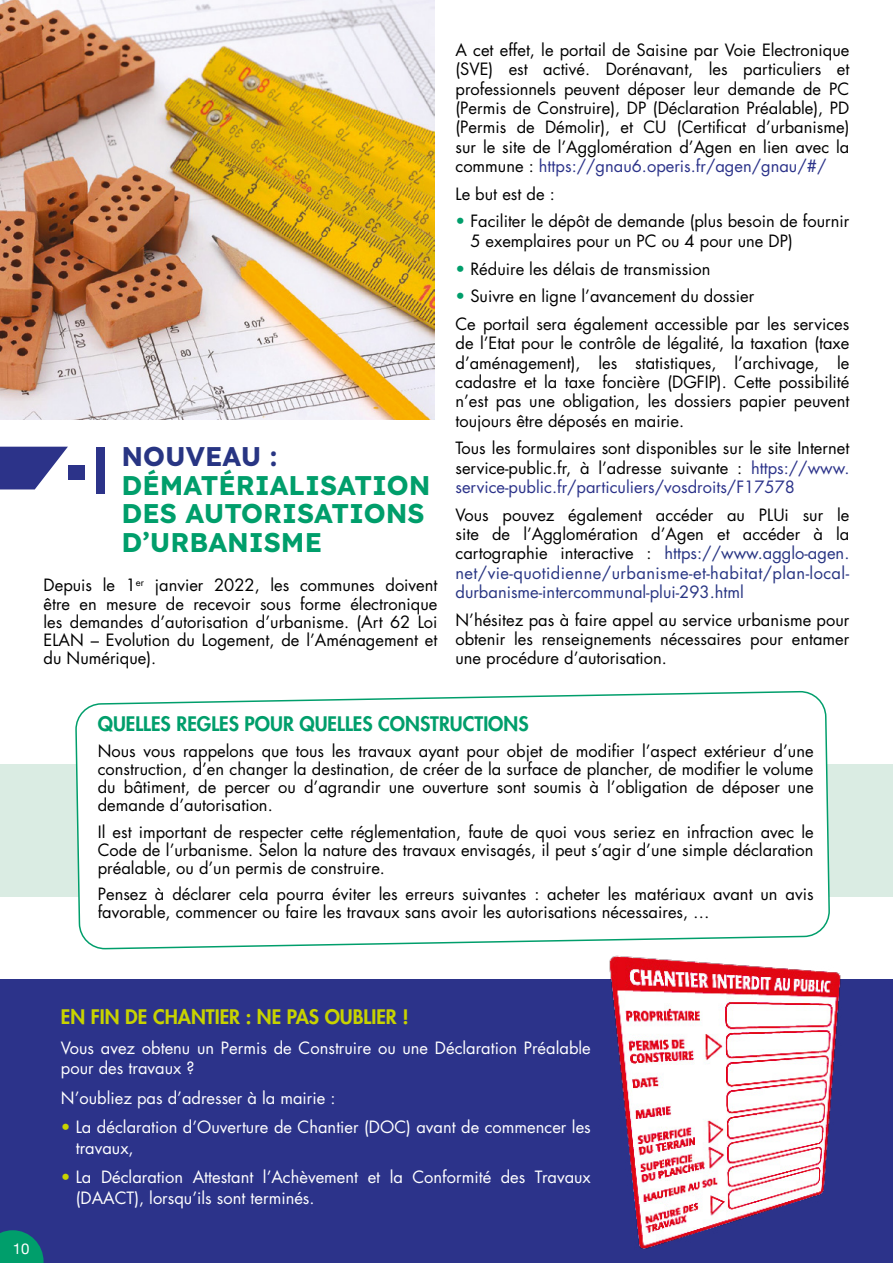
<style>
.page{position:relative;width:893px;height:1263px;background:#fff}
.page>*{position:absolute;margin:0;border:0;box-sizing:border-box;transform-origin:0 0}
.t1{font:700 27px/28.5px "Lexend";color:#009e6b}
.t2{font:700 27px "Lexend";color:#283583}
.t3{font:800 19.5px "Futura Std";color:#009e6b}
.t4{font:800 19.5px "Futura Std";color:#c8d300}
.t5{font:16.5px/19.4px "Futura Std";color:#000;text-align:justify}
.t6{font:16.5px/20.9px "Futura Std";color:#fff}
.t7{font:16.5px/19.4px "Futura Std";color:#283583;text-align:justify}
.t8{font:15px "Helvetica Neue";color:#fff}
.s1{color:#2c338a}
.s2{color:#009e6b}
.s3{color:#000}
.s4{color:#c8d300}
</style>
<div class="page">
<div style="left:0;top:765px;width:893px;height:132px;background:#daece3"></div>
<div style="left:0;top:979px;width:893px;height:284px;background:#2c338a"></div>
<svg style="left:0;top:1230px;width:44px;height:33px"></svg>
<img style="left:0;top:0;width:434px;height:419px">
<div style="left:76px;top:691px;width:753px;height:258px;background:#fff"></div>
<img style="left:609px;top:955px;width:232px;height:294px">
<div style="left:96px;top:448px;width:8px;height:46px;background:#2c3389"></div>
<div style="left:68px;top:465px;width:16px;height:14px;background:#2c3389"></div>
<svg style="left:0;top:447px;width:68px;height:42px"></svg>
<h1 class="t2" style="left:121px;top:437px;width:157px">NOUVEAU :</h1>
<h1 class="t1" style="left:121px;top:469px;width:311px">DÉMATÉRIALISATION<br>DES AUTORISATIONS<br>D’URBANISME</h1>
<p class="t5" style="left:44px;top:576px;width:395px;line-height:18.3px">Depuis le 1<sup>er</sup> janvier 2022, les communes doivent être en mesure de recevoir sous forme électronique les demandes d’autorisation d’urbanisme. (Art 62 Loi ELAN – Evolution du Logement, de l’Aménagement et du Numérique).</p>
<p class="t5" style="left:455px;top:41px;width:395px">A cet effet, le portail de Saisine par Voie Electronique (SVE) est activé. Dorénavant, les particuliers et professionnels peuvent déposer leur demande de PC (Permis de Construire), DP (Déclaration Préalable), PD (Permis de Démolir), et CU (Certificat d’urbanisme) sur le site de l’Agglomération d’Agen en lien avec la commune : <span class="s1">https://gnau6.operis.fr/agen/gnau/#/</span></p>
<p class="t5" style="left:455px;top:184px;width:101px">Le but est de :</p>
<p class="t5" style="left:470px;top:212px;width:381px;text-indent:-15px"><span class="s2">•</span> Faciliter le dépôt de demande (plus besoin de fournir<br>5 exemplaires pour un PC ou 4 pour une DP)</p>
<p class="t5" style="left:455px;top:259px;width:257px"><span class="s2">•</span> Réduire les délais de transmission</p>
<p class="t5" style="left:455px;top:283px;width:395px;line-height:27.8px"><span class="s2">•</span> Suivre en ligne l’avancement du dossier<br>Ce portail sera également accessible par les services</p>
<p class="t5" style="left:455px;top:334px;width:395px">de l’Etat pour le contrôle de légalité, la taxation (taxe d’aménagement), les statistiques, l’archivage, le cadastre et la taxe foncière (DGFIP). Cette possibilité n’est pas une obligation, les dossiers papier peuvent toujours être déposés en mairie.</p>
<p class="t5" style="left:455px;top:439px;width:395px">Tous les formulaires sont disponibles sur le site Internet service-public.fr, à l’adresse suivante : <span class="s1">https://www. service-public.fr/particuliers/vosdroits/F17578</span></p>
<p class="t7" style="left:455px;top:505px;width:395px"><span class="s3">Vous pouvez également accéder au PLUi sur le site de l’Agglomération d’Agen et accéder à la cartographie interactive :</span> https://www.agglo-agen. net/vie-quotidienne/urbanisme-et-habitat/plan-local&shy;durbanisme-intercommunal-plui-293.html</p>
<p class="t5" style="left:455px;top:610px;width:395px">N’hésitez pas à faire appel au service urbanisme pour obtenir les renseignements nécessaires pour entamer une procédure d’autorisation.</p>
<p class="t3" style="left:98px;top:711px;width:432px">QUELLES REGLES POUR QUELLES CONSTRUCTIONS</p>
<p class="t5" style="left:98px;top:742px;width:717px;line-height:18px">Nous vous rappelons que tous les travaux ayant pour objet de modifier l’aspect extérieur d’une construction, d’en changer la destination, de créer de la surface de plancher, de modifier le volume du bâtiment, de percer ou d’agrandir une ouverture sont soumis à l’obligation de déposer une demande d’autorisation.</p>
<p class="t5" style="left:98px;top:823px;width:717px;line-height:18px">Il est important de respecter cette réglementation, faute de quoi vous seriez en infraction avec le Code de l’urbanisme. Selon la nature des travaux envisagés, il peut s’agir d’une simple déclaration préalable, ou d’un permis de construire.</p>
<p class="t5" style="left:98px;top:885px;width:717px;line-height:18px">Pensez à déclarer cela pourra éviter les erreurs suivantes : acheter les matériaux avant un avis favorable, commencer ou faire les travaux sans avoir les autorisations nécessaires, …</p>
<p class="t8" style="left:13px;top:1237px;width:18px">10</p>
<p class="t4" style="left:61px;top:1005px;width:349px">EN FIN DE CHANTIER : NE PAS OUBLIER !</p>
<p class="t6" style="left:61px;top:1037px;width:531px">Vous avez obtenu un Permis de Construire ou une Déclaration Préalable pour des travaux ?</p>
<p class="t6" style="left:61px;top:1087px;width:276px">N’oubliez pas d’adresser à la mairie :</p>
<p class="t6" style="left:76px;top:1117px;width:517px;text-indent:-15px"><span class="s4">•</span> La déclaration d’Ouverture de Chantier (DOC) avant de commencer les travaux,</p>
<p class="t6" style="left:76px;top:1167px;width:517px;text-indent:-15px"><span class="s4">•</span> La Déclaration Attestant l’Achèvement et la Conformité des Travaux (DAACT), lorsqu’ils sont terminés.</p>
</div>
